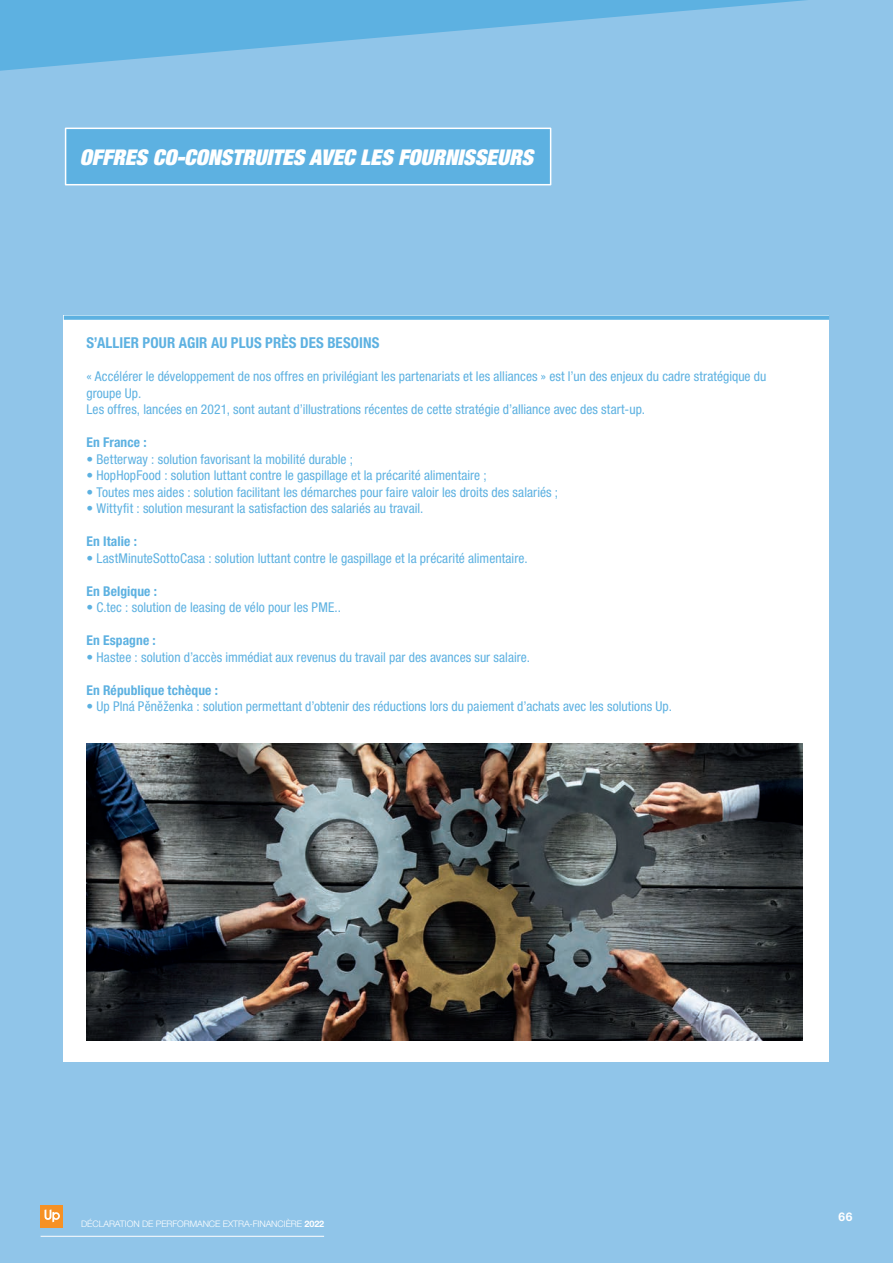
<style>
.page{position:relative;width:893px;height:1263px;background:#90c5e9}
.page>*{position:absolute;margin:0;border:0;box-sizing:border-box;transform-origin:0 0}
.t1{font:italic 900 condensed 21.75px "Helvetica Neue LT Pro";color:#fff}
.t2{font:700 condensed 15px "Helvetica Neue LT Pro";letter-spacing:.01em;color:#5db1e1}
.t3{font:condensed 13.5px/16.5px "Helvetica Neue LT Pro";letter-spacing:.005em;color:#5db1e1}
.t4{font:700 condensed 13.5px "Helvetica Neue LT Pro";letter-spacing:.01em;color:#5db1e1}
.t5{font:700 12px "Helvetica Neue LT Pro";color:#fff}
.t6{font:300 9px "Helvetica Neue LT Pro";letter-spacing:-.01em;color:#fff}
.s1{font-weight:700}
</style>
<div class="page">
<svg style="left:0;top:0;width:806px;height:71px"></svg>
<div style="left:41px;top:1205px;width:22px;height:22px;background:#f69124"></div>
<svg style="left:45px;top:1209px;width:15px;height:13px"></svg>
<div style="left:65px;top:128px;width:486px;height:57px;background:#5db1e1;border:2px solid #fff"></div>
<hr style="left:41px;top:1236px;width:283px;height:1px;background:#fff">
<div style="left:64px;top:315px;width:765px;height:747px;background:#fff"></div>
<img style="left:86px;top:744px;width:716px;height:296px">
<div style="left:64px;top:315px;width:765px;height:5px;background:#5db1e1"></div>
<h4 class="t1" style="left:80px;top:143px;width:455px">OFFRES CO-CONSTRUITES AVEC LES FOURNISSEURS</h4>
<h5 class="t2" style="left:86px;top:334px;width:295px">S’ALLIER POUR AGIR AU PLUS PRÈS DES BESOINS</h5>
<p class="t3" style="left:86px;top:368px;width:681px">« Accélérer le développement de nos offres en privilégiant les partenariats et les alliances » est l’un des enjeux du cadre stratégique du groupe Up.<br>Les offres, lancées en 2021, sont autant d’illustrations récentes de cette stratégie d’alliance avec des start-up.</p>
<h6 class="t4" style="left:86px;top:434px;width:62px">En France :</h6>
<p class="t3" style="left:86px;top:451px;width:268px">• Betterway : solution favorisant la mobilité durable ;</p>
<p class="t3" style="left:86px;top:467px;width:402px">• HopHopFood : solution luttant contre le gaspillage et la précarité alimentaire ;</p>
<p class="t3" style="left:86px;top:484px;width:473px">• Toutes mes aides : solution facilitant les démarches pour faire valoir les droits des salariés ;</p>
<p class="t3" style="left:86px;top:500px;width:338px">• Wittyfit : solution mesurant la satisfaction des salariés au travail.</p>
<h6 class="t4" style="left:86px;top:533px;width:52px">En Italie :</h6>
<p class="t3" style="left:86px;top:550px;width:443px">• LastMinuteSottoCasa : solution luttant contre le gaspillage et la précarité alimentaire.</p>
<h6 class="t4" style="left:86px;top:583px;width:72px">En Belgique :</h6>
<p class="t3" style="left:86px;top:599px;width:256px">• C.tec : solution de leasing de vélo pour les PME..</p>
<h6 class="t4" style="left:86px;top:632px;width:71px">En Espagne :</h6>
<p class="t3" style="left:86px;top:649px;width:445px">• Hastee : solution d’accès immédiat aux revenus du travail par des avances sur salaire.</p>
<h6 class="t4" style="left:86px;top:682px;width:133px">En République tchèque :</h6>
<p class="t3" style="left:86px;top:698px;width:587px">• Up Plná Pěněženka : solution permettant d’obtenir des réductions lors du paiement d’achats avec les solutions Up.</p>
<p class="t6" style="left:81px;top:1219px;width:245px">DÉCLARATION DE PERFORMANCE EXTRA-FINANCIÈRE <span class="s1">2022</span></p>
<p class="t5" style="left:839px;top:1209px;width:15px">66</p>
</div>
